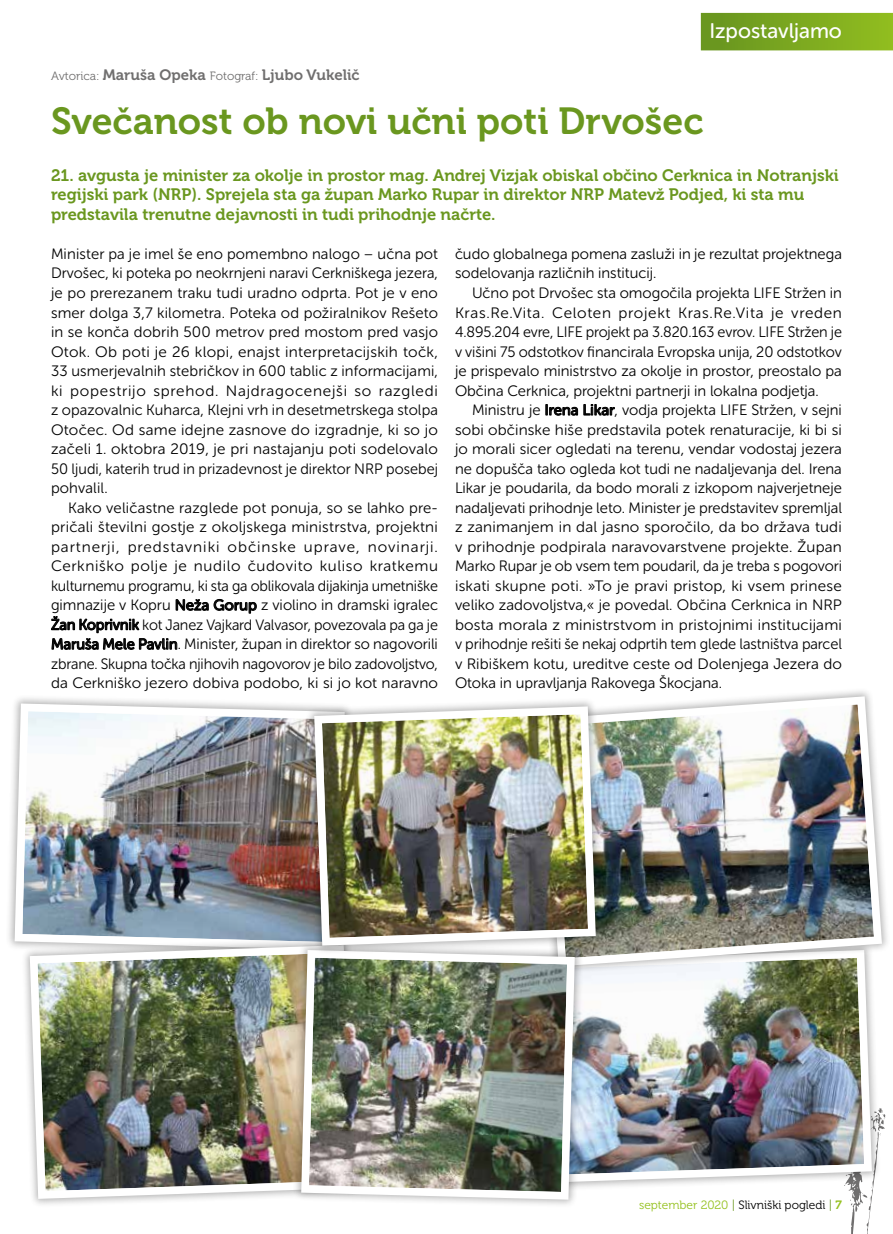
<style>
.page{position:relative;width:893px;height:1234px;background:#fff}
.page>*{position:absolute;margin:0;border:0;box-sizing:border-box;transform-origin:0 0}
.t1{font:37.5px "Museo 700";color:#6a971f}
.t2{font:21px "Museo Sans Rounded 500";color:#fff}
.t3{font:16.5px/19.5px "Museo 700";color:#6a971f}
.t4{font:15px/19.5px "Museo Sans Rounded 300";color:#000;text-align:justify}
.t5{font:15px "Museo 700";color:#706f6f}
.t6{font:12px "Museo 300";color:#000}
.s1{font-family:"Museo 300";font-size:12px}
.s2{font-family:"Museo Sans Rounded 500"}
.s3{color:#95c11f}
.s4{color:#6a971f}
.s5{font-family:"Museo 700";color:#95c11f}
</style>
<div class="page">
<svg style="left:850px;top:1108px;width:36px;height:125px"></svg>
<div style="left:701px;top:13px;width:192px;height:37px;background:linear-gradient(to right,#67941f,#91bd20)"></div>
<img style="left:11px;top:699px;width:294px;height:249px">
<div style="left:531px;top:940px;width:350px;height:251px;background:#000;opacity:.3"></div>
<img style="left:584px;top:975px;width:292px;height:211px">
<div style="left:532px;top:687px;width:359px;height:288px;background:#000;opacity:.3"></div>
<img style="left:537px;top:692px;width:349px;height:278px">
<div style="left:21px;top:935px;width:340px;height:272px;background:#000;opacity:.3"></div>
<img style="left:26px;top:941px;width:266px;height:261px">
<div style="left:292px;top:940px;width:292px;height:268px;background:#000;opacity:.3"></div>
<img style="left:297px;top:945px;width:282px;height:258px">
<div style="left:305px;top:697px;width:300px;height:257px;background:#000;opacity:.3"></div>
<img style="left:310px;top:702px;width:290px;height:247px">
<h2 class="t2" style="left:709px;top:20px;width:134px">Izpostavljamo</h2>
<p class="t5" style="left:51px;top:67px;width:310px"><span class="s1">Avtorica:</span> Maruša Opeka <span class="s1">Fotograf:</span> Ljubo Vukelič</p>
<h1 class="t1" style="left:51px;top:100px;width:654px">Svečanost ob novi učni poti Drvošec</h1>
<p class="t3" style="left:51px;top:166px;width:789px">21. avgusta je minister za okolje in prostor mag. Andrej Vizjak obiskal občino Cerknica in Notranjski regijski park (NRP). Sprejela sta ga župan Marko Rupar in direktor NRP Matevž Podjed, ki sta mu predstavila trenutne dejavnosti in tudi prihodnje načrte.</p>
<p class="t4" style="left:455px;top:244px;width:388px">čudo globalnega pomena zasluži in je rezultat projektnega sodelovanja različnih institucij.</p>
<p class="t4" style="left:455px;top:283px;width:388px;text-indent:17px">Učno pot Drvošec sta omogočila projekta LIFE Stržen in Kras.Re.Vita. Celoten projekt Kras.Re.Vita je vreden 4.895.204 evre, LIFE projekt pa 3.820.163 evrov. LIFE Stržen je v višini 75 odstotkov financirala Evropska unija, 20 odstotkov je prispevalo ministrstvo za okolje in prostor, preostalo pa Občina Cerknica, projektni partnerji in lokalna podjetja.</p>
<p class="t4" style="left:455px;top:400px;width:388px;text-indent:17px">Ministru je <span class="s2">Irena Likar</span>, vodja projekta LIFE Stržen, v sejni sobi občinske hiše predstavila potek renaturacije, ki bi si jo morali sicer ogledati na terenu, vendar vodostaj jezera ne dopušča tako ogleda kot tudi ne nadaljevanja del. Irena Likar je poudarila, da bodo morali z izkopom najverjetneje nadaljevati prihodnje leto. Minister je predstavitev spremljal z zanimanjem in dal jasno sporočilo, da bo država tudi v prihodnje podpirala naravovarstvene projekte. Župan Marko Rupar je ob vsem tem poudaril, da je treba s pogovori iskati skupne poti. »To je pravi pristop, ki vsem prinese veliko zadovoljstva,« je povedal. Občina Cerknica in NRP bosta morala z ministrstvom in pristojnimi institucijami v prihodnje rešiti še nekaj odprtih tem glede lastništva parcel v Ribiškem kotu, ureditve ceste od Dolenjega Jezera do Otoka in upravljanja Rakovega Škocjana.</p>
<p class="t4" style="left:51px;top:244px;width:388px">Minister pa je imel še eno pomembno nalogo – učna pot Drvošec, ki poteka po neokrnjeni naravi Cerkniškega jezera, je po prerezanem traku tudi uradno odprta. Pot je v eno smer dolga 3,7 kilometra. Poteka od požiralnikov Rešeto in se konča dobrih 500 metrov pred mostom pred vasjo Otok. Ob poti je 26 klopi, enajst interpretacijskih točk, 33 usmerjevalnih stebričkov in 600 tablic z informacijami, ki popestrijo sprehod. Najdragocenejši so razgledi z opazovalnic Kuharca, Klejni vrh in desetmetrskega stolpa Otočec. Od same idejne zasnove do izgradnje, ki so jo začeli 1. oktobra 2019, je pri nastajanju poti sodelovalo 50 ljudi, katerih trud in prizadevnost je direktor NRP posebej pohvalil.</p>
<p class="t4" style="left:51px;top:498px;width:388px;text-align:left;text-indent:17px">Kako veličastne razglede pot ponuja, so se lahko pre&shy;pričali številni gostje z okoljskega ministrstva, projektni partnerji, predstavniki občinske uprave, novinarji.<br>Cerkniško polje je nudilo čudovito kuliso kratkemu kulturnemu programu, ki sta ga oblikovala dijakinja umetniške gimnazije v Kopru <span class="s2">Neža Gorup</span> z violino in dramski igralec <span class="s2">Žan Koprivnik</span> kot Janez Vajkard Valvasor, povezovala pa ga je <span class="s2">Maruša Mele Pavlin</span>. Minister, župan in direktor so nagovorili zbrane. Skupna točka njihovih nagovorov je bilo zadovoljstvo, da Cerkniško jezero dobiva podobo, ki si jo kot naravno</p>
<p class="t6" style="left:639px;top:1198px;width:204px"><span class="s3">september 2020</span> <span class="s4">|</span> Slivniški pogledi <span class="s4">|</span> <span class="s5">7</span></p>
</div>
